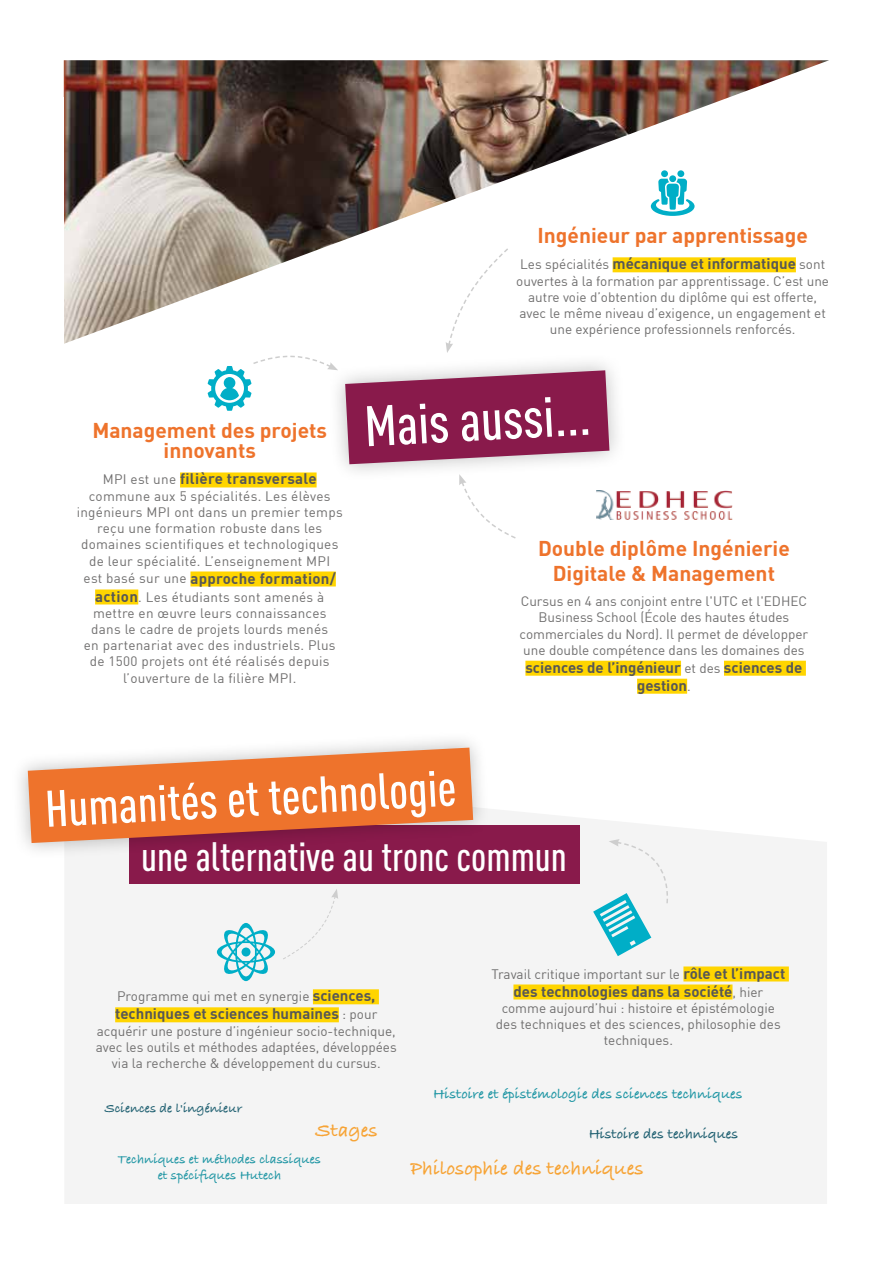
<style>
.page{position:relative;width:893px;height:1263px;background:#fff}
.page>*{position:absolute;margin:0;border:0;box-sizing:border-box;transform-origin:0 0}
.t1{font:500 56.25px "DIN Cond";color:#fff}
.t2{font:500 50.55px "DIN Cond";color:#fff}
.t3{font:500 40.5px "DIN Cond";color:#fff}
.t4{font:700 21px/19.5px "DIN";color:#ee732c;text-align:center}
.t5{font:700 20.4px "Bradley Hand ITCTT";color:#f7a436}
.t6{font:700 15px/18px "DIN";color:#575756;text-align:center}
.t7{font:700 15px "DIN";letter-spacing:.02em;color:#575756}
.t8{font:700 14.85px "Bradley Hand ITCTT";color:#2297a5}
.t9{font:700 14.85px "Bradley Hand ITCTT";color:#216172}
.t10{font:13.5px/16.2px "DIN";color:#706f6f;text-align:center}
.t11{font:13.5px/16.2px "DIN";letter-spacing:.02em;color:#706f6f;text-align:center}
.t12{font:700 13.5px/16.2px "Bradley Hand ITCTT";color:#2297a5;text-align:center}
.t13{font:700 13.5px "Bradley Hand ITCTT";color:#216172}
.s1{font-weight:400;font-size:13.5px;color:#706f6f}
.s2{font-weight:700;font-size:15px;color:#575756}
</style>
<div class="page">
<div style="left:65px;top:809px;width:762px;height:395px;background:#f4f4f4"></div>
<img style="left:64px;top:60px;width:765px;height:284px">
<div style="left:683px;top:966px;width:106px;height:15px;background:#ffd500"></div>
<div style="left:513px;top:984px;width:219px;height:15px;background:#ffd500"></div>
<svg style="left:217px;top:923px;width:58px;height:58px"></svg>
<div style="left:242px;top:947px;width:8px;height:9px;background:#00aec7;border-radius:50%"></div>
<div style="left:313px;top:989px;width:66px;height:15px;background:#ffd500"></div>
<div style="left:115px;top:1007px;width:224px;height:15px;background:#ffd500"></div>
<div style="left:129px;top:825px;width:450px;height:58px;background:#891a4b"></div>
<div style="left:11px;top:731px;width:479px;height:129px;background:#000;opacity:.26"></div>
<svg style="left:28px;top:748px;width:445px;height:95px"></svg>
<div style="left:282px;top:889px;width:56px;height:71px;background:#f4f4f4"></div>
<svg style="left:593px;top:839px;width:76px;height:117px"></svg>
<div style="left:327px;top:352px;width:300px;height:130px;background:#000;opacity:.26"></div>
<svg style="left:345px;top:370px;width:264px;height:94px;background:#983b64"></svg>
<div style="left:613px;top:257px;width:183px;height:15px;background:#ffd500"></div>
<div style="left:661px;top:170px;width:7px;height:7px;background:#00aec7;border-radius:50%"></div>
<div style="left:677px;top:170px;width:7px;height:7px;background:#00aec7;border-radius:50%"></div>
<svg style="left:651px;top:175px;width:44px;height:41px"></svg>
<div style="left:180px;top:472px;width:137px;height:15px;background:#ffd500"></div>
<div style="left:190px;top:571px;width:146px;height:15px;background:#ffd500"></div>
<div style="left:95px;top:589px;width:43px;height:15px;background:#ffd500"></div>
<svg style="left:208px;top:353px;width:130px;height:58px"></svg>
<div style="left:525px;top:661px;width:156px;height:15px;background:#ffd500"></div>
<div style="left:724px;top:661px;width:82px;height:15px;background:#ffd500"></div>
<div style="left:637px;top:679px;width:50px;height:15px;background:#ffd500"></div>
<img style="left:596px;top:491px;width:136px;height:29px">
<svg style="left:459px;top:474px;width:58px;height:65px"></svg>
<svg style="left:446px;top:247px;width:64px;height:106px"></svg>
<h3 class="t4" style="left:92px;top:420px;width:236px">Management des projets innovants</h3>
<p class="t7" style="left:103px;top:469px;width:215px"><span class="s1">MPI est une</span> filière transversale</p>
<p class="t11" style="left:77px;top:487px;width:267px">commune aux 5 spécialités. Les élèves ingénieurs MPI ont dans un premier temps reçu une formation robuste dans les domaines scientifiques et technologiques de leur spécialité. L’enseignement MPI</p>
<p class="t7" style="left:84px;top:568px;width:254px"><span class="s1">est basé sur une</span> approche formation/</p>
<p class="t11" style="left:84px;top:588px;width:253px"><span class="s2">action</span>. Les étudiants sont amenés à mettre en œuvre leurs connaissances dans le cadre de projets lourds menés en partenariat avec des industriels. Plus de 1500 projets ont été réalisés depuis l’ouverture de la filière MPI.</p>
<h3 class="t4" style="left:537px;top:225px;width:272px">Ingénieur par apprentissage</h3>
<p class="t6" style="left:520px;top:254px;width:306px"><span class="s1">Les spécialités</span> mécanique et informatique <span class="s1">sont</span></p>
<p class="t10" style="left:516px;top:272px;width:314px">ouvertes à la formation par apprentissage. C’est une autre voie d’obtention du diplôme qui est offerte, avec le même niveau d’exigence, un engagement et une expérience professionnels renforcés.</p>
<h1 class="t1" style="left:363px;top:393px;width:228px;rotate:-3deg">Mais aussi...</h1>
<h3 class="t4" style="left:538px;top:535px;width:253px;line-height:25.2px">Double diplôme Ingénierie<br>Digitale &amp; Management</h3>
<p class="t10" style="left:520px;top:593px;width:290px">Cursus en 4 ans conjoint entre l'UTC et l'EDHEC Business School (École des hautes études commerciales du Nord). Il permet de développer une double compétence dans les domaines des</p>
<p class="t6" style="left:525px;top:658px;width:278px">sciences de l’ingénieur <span class="s1">et des</span> sciences de gestion<span class="s1">.</span></p>
<h2 class="t2" style="left:44px;top:779px;width:413px;rotate:-3deg">Humanités et technologie</h2>
<h3 class="t3" style="left:141px;top:832px;width:427px">une alternative au tronc commun</h3>
<p class="t10" style="left:117px;top:988px;width:260px">Programme qui met en synergie <span class="s2">sciences,</span></p>
<p class="t6" style="left:115px;top:1004px;width:264px">techniques et sciences humaines <span class="s1">: pour</span></p>
<p class="t10" style="left:96px;top:1022px;width:302px">acquérir une posture d’ingénieur socio-technique, avec les outils et méthodes adaptées, développées via la recherche &amp; développement du cursus.</p>
<p class="t13" style="left:105px;top:1097px;width:139px">Sciences de l'ingénieur</p>
<h3 class="t5" style="left:316px;top:1115px;width:64px">Stages</h3>
<p class="t12" style="left:118px;top:1150px;width:205px">Techniques et méthodes classiques et spécifiques Hutech</p>
<p class="t10" style="left:491px;top:965px;width:295px">Travail critique important sur le <span class="s2">rôle et l’impact</span></p>
<p class="t6" style="left:513px;top:981px;width:251px">des technologies dans la société<span class="s1">, hier</span></p>
<p class="t10" style="left:496px;top:999px;width:286px">comme aujourd’hui : histoire et épistémologie des techniques et des sciences, philosophie des techniques.</p>
<p class="t8" style="left:433px;top:1082px;width:311px">Histoire et épistémologie des sciences techniques</p>
<p class="t9" style="left:589px;top:1122px;width:151px">Histoire des techniques</p>
<h3 class="t5" style="left:410px;top:1152px;width:235px">Philosophie des techniques</h3>
</div>
